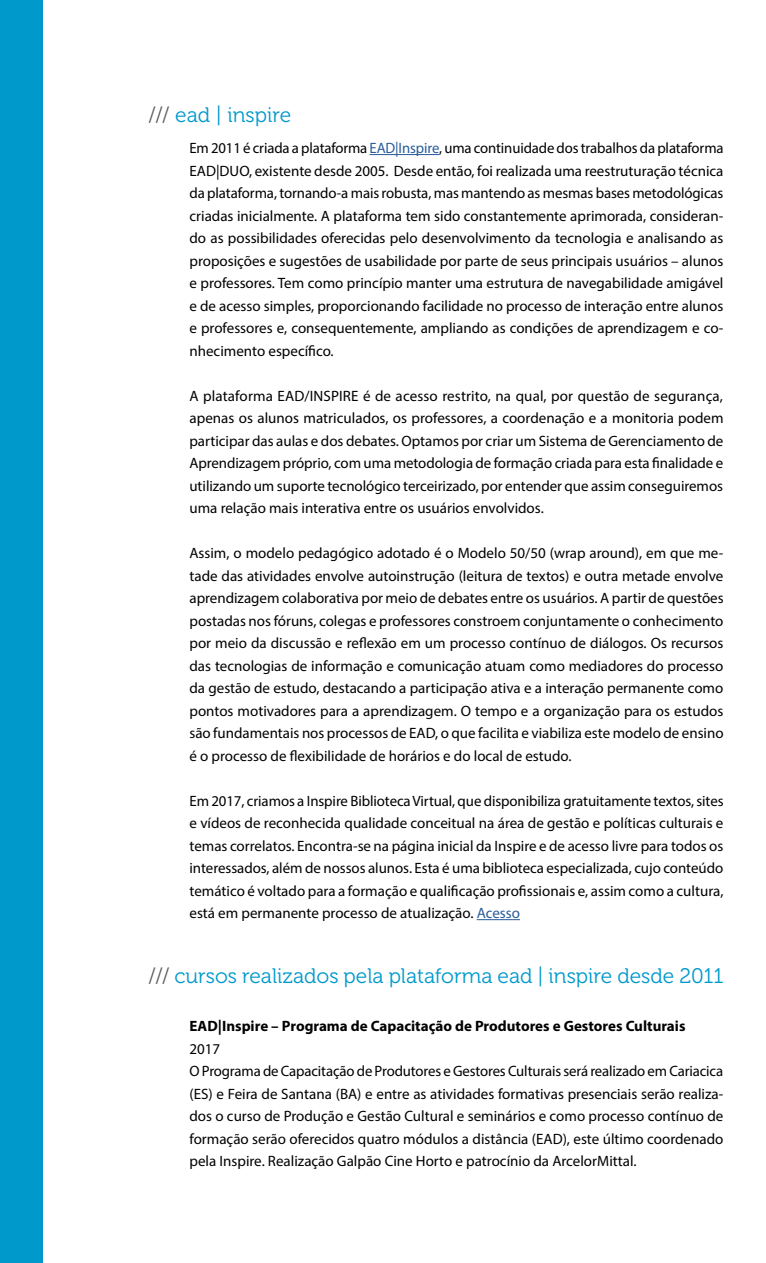
<style>
.page{position:relative;width:766px;height:1263px;background:#fff}
.page>*{position:absolute;margin:0;border:0;box-sizing:border-box;transform-origin:0 0}
.t1{font:21px "Museo 300";color:#09c}
.t2{font:15px/22.5px "Myriad Pro";color:#000;text-align:justify}
.t3{font:700 15px "Myriad Pro";color:#000}
.s1{color:#5a5b5e}
.s2{color:#275b9b}
</style>
<div class="page">
<div style="left:0;top:0;width:43px;height:1263px;background:#09c"></div>
<hr style="left:369px;top:154px;width:70px;height:1px;background:#275b9b">
<hr style="left:476px;top:919px;width:44px;height:1px;background:#275b9b">
<h1 class="t1" style="left:149px;top:104px;width:144px"><span class="s1">///</span> ead | inspire</h1>
<p class="t2" style="left:189px;top:137px;width:535px">Em 2011 é criada a plataforma <span class="s2">EAD|Inspire</span>, uma continuidade dos trabalhos da plataforma EAD|DUO, existente desde 2005. Desde então, foi realizada uma reestruturação técnica da plataforma, tornando-a mais robusta, mas mantendo as mesmas bases metodológicas criadas inicialmente. A plataforma tem sido constantemente aprimorada, consideran&shy;do as possibilidades oferecidas pelo desenvolvimento da tecnologia e analisando as proposições e sugestões de usabilidade por parte de seus principais usuários – alunos e professores. Tem como princípio manter uma estrutura de navegabilidade amigável e de acesso simples, proporcionando facilidade no processo de interação entre alunos e professores e, consequentemente, ampliando as condições de aprendizagem e co&shy;nhecimento específico.</p>
<p class="t2" style="left:189px;top:384px;width:535px">A plataforma EAD/INSPIRE é de acesso restrito, na qual, por questão de segurança, apenas os alunos matriculados, os professores, a coordenação e a monitoria podem participar das aulas e dos debates. Optamos por criar um Sistema de Gerenciamento de Aprendizagem próprio, com uma metodologia de formação criada para esta finalidade e utilizando um suporte tecnológico terceirizado, por entender que assim conseguiremos uma relação mais interativa entre os usuários envolvidos.</p>
<p class="t2" style="left:189px;top:542px;width:535px">Assim, o modelo pedagógico adotado é o Modelo 50/50 (wrap around), em que me&shy;tade das atividades envolve autoinstrução (leitura de textos) e outra metade envolve aprendizagem colaborativa por meio de debates entre os usuários. A partir de questões postadas nos fóruns, colegas e professores constroem conjuntamente o conhecimento por meio da discussão e reflexão em um processo contínuo de diálogos. Os recursos das tecnologias de informação e comunicação atuam como mediadores do processo da gestão de estudo, destacando a participação ativa e a interação permanente como pontos motivadores para a aprendizagem. O tempo e a organização para os estudos são fundamentais nos processos de EAD, o que facilita e viabiliza este modelo de ensino é o processo de flexibilidade de horários e do local de estudo.</p>
<p class="t2" style="left:189px;top:789px;width:535px">Em 2017, criamos a Inspire Biblioteca Virtual, que disponibiliza gratuitamente textos, sites e vídeos de reconhecida qualidade conceitual na área de gestão e políticas culturais e temas correlatos. Encontra-se na página inicial da Inspire e de acesso livre para todos os interessados, além de nossos alunos. Esta é uma biblioteca especializada, cujo conteúdo temático é voltado para a formação e qualificação profissionais e, assim como a cultura, está em permanente processo de atualização. <span class="s2">Acesso</span></p>
<h1 class="t1" style="left:149px;top:965px;width:576px"><span class="s1">///</span> cursos realizados pela plataforma ead | inspire desde 2011</h1>
<p class="t3" style="left:189px;top:1016px;width:497px">EAD|Inspire – Programa de Capacitação de Produtores e Gestores Culturais</p>
<p class="t2" style="left:189px;top:1037px;width:535px;text-align:left">2017<br>O Programa de Capacitação de Produtores e Gestores Culturais será realizado em Cariacica (ES) e Feira de Santana (BA) e entre as atividades formativas presenciais serão realiza&shy;dos o curso de Produção e Gestão Cultural e seminários e como processo contínuo de formação serão oferecidos quatro módulos a distância (EAD), este último coordenado pela Inspire. Realização Galpão Cine Horto e patrocínio da ArcelorMittal.</p>
</div>
